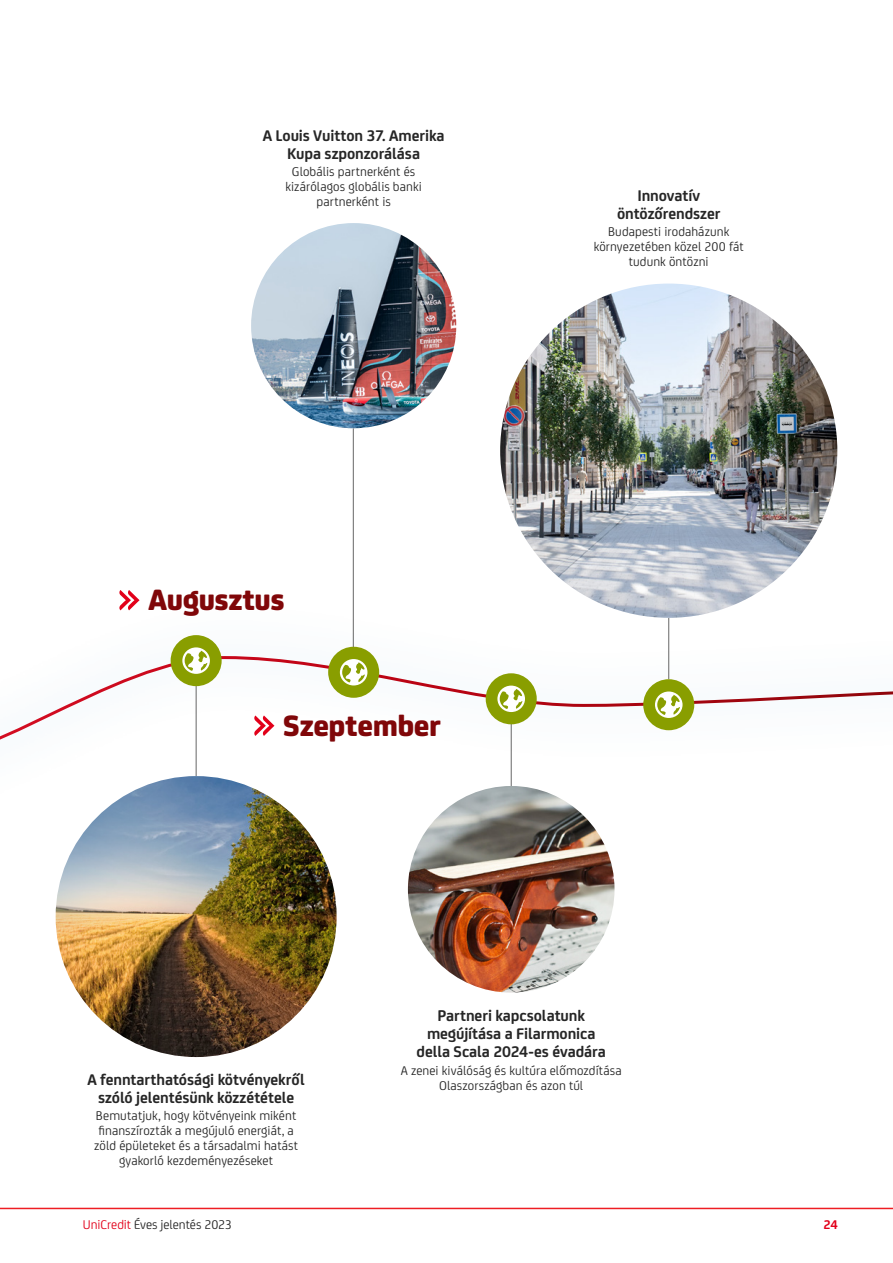
<style>
.page{position:relative;width:893px;height:1263px;background:#fff}
.page>*{position:absolute;margin:0;border:0;box-sizing:border-box;transform-origin:0 0}
.TimelineMonth{font:800 31.5px "Uni Credit";letter-spacing:-.015em;color:#800709}
.TimelineText_11pt{font:700 16.5px/18px "Uni Credit";letter-spacing:-.005em;color:#262626;text-align:center}
.TimelineText_9pt{font:13.5px/15px "Uni Credit";letter-spacing:.005em;color:#262626;text-align:center}
.t1{font:700 13.5px "Uni Credit";color:#e2001a}
.s1{color:#e2001a}
</style>
<div class="page">
<svg style="left:0;top:654px;width:893px;height:128px"></svg>
<hr style="left:196px;top:672px;width:1px;height:104px;background:#666">
<hr style="left:511px;top:718px;width:1px;height:68px;background:#666">
<hr style="left:353px;top:428px;width:1px;height:238px;background:#666">
<hr style="left:668px;top:617px;width:1px;height:62px;background:#666">
<img style="left:56px;top:776px;width:281px;height:281px;border-radius:140px">
<img style="left:408px;top:786px;width:206px;height:207px;border-radius:103px">
<img style="left:251px;top:223px;width:205px;height:205px;border-radius:103px">
<img style="left:500px;top:284px;width:337px;height:334px">
<div style="left:171px;top:635px;width:51px;height:51px;background:#899e00;border-radius:50%"></div>
<svg style="left:182px;top:647px;width:28px;height:27px"></svg>
<div style="left:328px;top:647px;width:51px;height:51px;background:#899e00;border-radius:50%"></div>
<svg style="left:340px;top:659px;width:27px;height:26px"></svg>
<div style="left:486px;top:673px;width:51px;height:51px;background:#899e00;border-radius:50%"></div>
<svg style="left:497px;top:686px;width:28px;height:26px"></svg>
<div style="left:643px;top:679px;width:51px;height:51px;background:#899e00;border-radius:50%"></div>
<svg style="left:655px;top:691px;width:27px;height:27px"></svg>
<svg style="left:119px;top:590px;width:21px;height:20px"></svg>
<svg style="left:254px;top:715px;width:20px;height:21px"></svg>
<hr style="left:0;top:1208px;width:893px;height:1px;background:#ee1d23">
<p class="TimelineText_11pt" style="left:263px;top:125px;width:183px">A Louis Vuitton 37. Amerika<br>Kupa szponzorálása</p>
<p class="TimelineText_9pt" style="left:285px;top:163px;width:138px">Globális partnerként és kizárólagos globális banki partnerként is</p>
<h2 class="TimelineMonth" style="left:148px;top:575px;width:138px">Augusztus</h2>
<h2 class="TimelineMonth" style="left:283px;top:701px;width:159px">Szeptember</h2>
<p class="TimelineText_11pt" style="left:617px;top:185px;width:105px">Innovatív öntözőrendszer</p>
<p class="TimelineText_9pt" style="left:594px;top:223px;width:152px">Budapesti irodaházunk környezetében közel 200 fát tudunk öntözni</p>
<p class="TimelineText_11pt" style="left:87px;top:1069px;width:219px">A fenntarthatósági kötvényekről szóló jelentésünk közzététele</p>
<p class="TimelineText_9pt" style="left:94px;top:1107px;width:205px">Bemutatjuk, hogy kötvényeink miként finanszírozták a megújuló energiát, a zöld épületeket és a társadalmi hatást gyakorló kezdeményezéseket</p>
<p class="TimelineText_11pt" style="left:417px;top:1006px;width:191px">Partneri kapcsolatunk megújítása a Filarmonica della Scala 2024-es évadára</p>
<p class="TimelineText_9pt" style="left:401px;top:1062px;width:222px">A zenei kiválóság és kultúra előmozdítása<br>Olaszországban és azon túl</p>
<p class="TimelineText_9pt" style="left:83px;top:1216px;width:151px"><span class="s1">UniCredit</span> Éves jelentés 2023</p>
<p class="t1" style="left:823px;top:1214px;width:16px">24</p>
</div>
